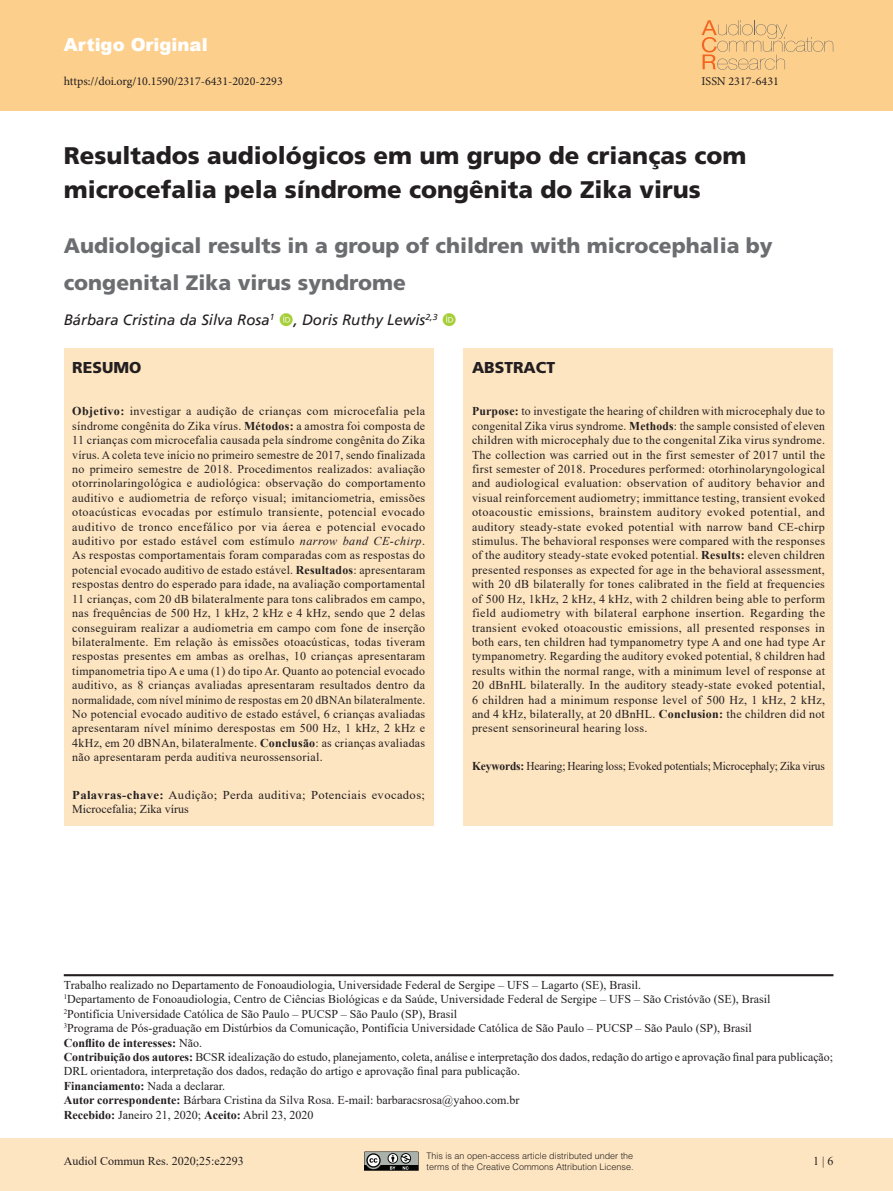
<style>
.page{position:relative;width:893px;height:1191px;background:#fff}
.page>*{position:absolute;margin:0;border:0;box-sizing:border-box;transform-origin:0 0}
.ArticleTitle{font:900 24px/34.5px "Frutiger LT Std";color:#231f20}
.ArticleTitle-Trans1{font:900 21px/37.5px "Frutiger LT Std";color:#6c6d70}
.t1{font:900 18px "Arial";color:#fff}
.AbstractTitle-Trans1{font:900 15.75px "Frutiger LT Std";color:#231f20}
.AbstractTitle{font:900 15.75px "Frutiger LT Std";color:#231f20}
.Authors{font:italic 15px "Frutiger LT";color:#231f20}
.Abstract{font:12px/14.4px "Times New Roman";letter-spacing:.025em;color:#231f20;text-align:justify}
.Abstract-Trans1{font:12px/14.4px "Times New Roman";letter-spacing:.025em;color:#231f20;text-align:justify}
.Affiliations{font:12px "Times New Roman";color:#231f20}
.fnAuthor-notesContri{font:12px/14.4px "Times New Roman";color:#231f20}
.fnArticleOther{font:12px "Times New Roman";color:#231f20}
.Correspondence{font:12px "Times New Roman";color:#231f20}
.Keywords{font:12px/14.4px "Times New Roman";letter-spacing:.03em;color:#231f20;scale:1.05 1}
.Keywords-Trans1{font:12px "Times New Roman";letter-spacing:-.005em;color:#231f20;scale:.95 1}
.t2{font:12px "Minion Pro";color:#231f20}
.History{font:12px "Times New Roman";color:#231f20}
.Abstract-2{font:12px "Times New Roman";color:#231f20}
.fnSupported-by{font:700 12px "Times New Roman";color:#231f20}
.fnConflict{font:700 12px "Times New Roman";color:#231f20}
.t3{font:300 9px/10.8px "Helvetica LT Std";color:#231f20}
.s1{font-weight:700}
.s2{font-style:italic}
.s3{font-weight:400}
</style>
<div class="page">
<div style="left:0;top:0;width:893px;height:111px;background:#fdcf8c"></div>
<svg style="left:702px;top:20px;width:131px;height:50px"></svg>
<div style="left:0;top:1138px;width:893px;height:53px;background:#fee5c1"></div>
<svg style="left:364px;top:1151px;width:55px;height:20px"></svg>
<div style="left:64px;top:349px;width:370px;height:477px;background:#fee5c1"></div>
<div style="left:463px;top:349px;width:370px;height:477px;background:#fee5c1"></div>
<hr style="left:64px;top:974px;width:769px;height:2px;background:#231f20">
<h3 class="t1" style="left:64px;top:32px;width:145px">Artigo Original</h3>
<p class="t2" style="left:64px;top:74px;width:220px">https://doi.org/10.1590/2317-6431-2020-2293</p>
<p class="t2" style="left:701px;top:73px;width:79px">ISSN 2317-6431</p>
<p class="ArticleTitle" style="left:64px;top:138px;width:684px">Resultados audiológicos em um grupo de crianças com microcefalia pela síndrome congênita do Zika virus</p>
<p class="ArticleTitle-Trans1" style="left:64px;top:226px;width:710px">Audiological results in a group of children with microcephalia by congenital Zika virus syndrome</p>
<p class="Authors" style="left:64px;top:311px;width:212px">Bárbara Cristina da Silva Rosa<sup>1</sup></p>
<p class="Authors" style="left:294px;top:311px;width:145px">, Doris Ruthy Lewis<sup>2,3</sup></p>
<p class="AbstractTitle" style="left:72px;top:358px;width:71px">RESUMO</p>
<p class="Abstract" style="left:72px;top:404px;width:355px"><span class="s1">Objetivo:</span> investigar a audição de crianças com microcefalia pela síndrome congênita do Zika vírus. <span class="s1">Métodos:</span> a amostra foi composta de 11 crianças com microcefalia causada pela síndrome congênita do Zika vírus. A coleta teve início no primeiro semestre de 2017, sendo finalizada no primeiro semestre de 2018. Procedimentos realizados: avaliação otorrinolaringológica e audiológica: observação do comportamento auditivo e audiometria de reforço visual; imitanciometria, emissões otoacústicas evocadas por estímulo transiente, potencial evocado auditivo de tronco encefálico por via áerea e potencial evocado auditivo por estado estável com estímulo <span class="s2">narrow band CE-chirp</span>.<br>As respostas comportamentais foram comparadas com as respostas do potencial evocado auditivo de estado estável. <span class="s1">Resultados</span>: apresentaram respostas dentro do esperado para idade, na avaliação comportamental 11 crianças, com 20 dB bilateralmente para tons calibrados em campo, nas frequências de 500 Hz, 1 kHz, 2 kHz e 4 kHz, sendo que 2 delas conseguiram realizar a audiometria em campo com fone de inserção bilateralmente. Em relação às emissões otoacústicas, todas tiveram respostas presentes em ambas as orelhas, 10 crianças apresentaram timpanometria tipo A e uma (1) do tipo Ar. Quanto ao potencial evocado auditivo, as 8 crianças avaliadas apresentaram resultados dentro da normalidade, com nível mínimo de respostas em 20 dBNAn bilateralmente.<br>No potencial evocado auditivo de estado estável, 6 crianças avaliadas apresentaram nível mínimo derespostas em 500 Hz, 1 kHz, 2 kHz e 4kHz, em 20 dBNAn, bilateralmente. <span class="s1">Conclusão</span>: as crianças avaliadas não apresentaram perda auditiva neurossensorial.</p>
<p class="Keywords" style="left:72px;top:787px;width:338px"><span class="s1">Palavras-chave:</span> Audição; Perda auditiva; Potenciais evocados;<br>Microcefalia; Zika vírus</p>
<p class="AbstractTitle-Trans1" style="left:472px;top:358px;width:85px">ABSTRACT</p>
<p class="Abstract-Trans1" style="left:472px;top:404px;width:355px"><span class="s1">Purpose:</span> to investigate the hearing of children with microcephaly due to congenital Zika virus syndrome. <span class="s1">Methods</span>: the sample consisted of eleven children with microcephaly due to the congenital Zika virus syndrome.<br>The collection was carried out in the first semester of 2017 until the first semester of 2018. Procedures performed: otorhinolaryngological and audiological evaluation: observation of auditory behavior and visual reinforcement audiometry; immittance testing, transient evoked otoacoustic emissions, brainstem auditory evoked potential, and auditory steady-state evoked potential with narrow band CE-chirp stimulus. The behavioral responses were compared with the responses of the auditory steady-state evoked potential. <span class="s1">Results:</span> eleven children presented responses as expected for age in the behavioral assessment, with 20 dB bilaterally for tones calibrated in the field at frequencies of 500 Hz, 1kHz, 2 kHz, 4 kHz, with 2 children being able to perform field audiometry with bilateral earphone insertion. Regarding the transient evoked otoacoustic emissions, all presented responses in both ears, ten children had tympanometry type A and one had type Ar tympanometry. Regarding the auditory evoked potential, 8 children had results within the normal range, with a minimum level of response at 20 dBnHL bilaterally. In the auditory steady-state evoked potential, 6 children had a minimum response level of 500 Hz, 1 kHz, 2 kHz, and 4 kHz, bilaterally, at 20 dBnHL. <span class="s1">Conclusion:</span> the children did not present sensorineural hearing loss.</p>
<p class="Keywords-Trans1" style="left:472px;top:757px;width:373px"><span class="s1">Keywords:</span> Hearing; Hearing loss; Evoked potentials; Microcephaly; Zika virus</p>
<p class="fnArticleOther" style="left:64px;top:976px;width:579px">Trabalho realizado no Departamento de Fonoaudiologia, Universidade Federal de Sergipe – UFS – Lagarto (SE), Brasil.</p>
<p class="Affiliations" style="left:64px;top:991px;width:708px"><sup>1</sup>Departamento de Fonoaudiologia, Centro de Ciências Biológicas e da Saúde, Universidade Federal de Sergipe – UFS – São Cristóvão (SE), Brasil</p>
<p class="Affiliations" style="left:64px;top:1005px;width:395px"><sup>2</sup>Pontifícia Universidade Católica de São Paulo – PUCSP – São Paulo (SP), Brasil</p>
<p class="Affiliations" style="left:64px;top:1019px;width:689px"><sup>3</sup>Programa de Pós-graduação em Distúrbios da Comunicação, Pontifícia Universidade Católica de São Paulo – PUCSP – São Paulo (SP), Brasil</p>
<p class="fnConflict" style="left:64px;top:1034px;width:140px">Conflito de interesses: <span class="s3">Não.</span></p>
<p class="fnAuthor-notesContri" style="left:64px;top:1049px;width:771px"><span class="s1">Contribuição dos autores:</span> BCSR idealização do estudo, planejamento, coleta, análise e interpretação dos dados, redação do artigo e aprovação final para publicação;<br>DRL orientadora, interpretação dos dados, redação do artigo e aprovação final para publicação.</p>
<p class="fnSupported-by" style="left:64px;top:1077px;width:163px">Financiamento: <span class="s3">Nada a declarar.</span></p>
<p class="Correspondence" style="left:64px;top:1091px;width:457px"><span class="s1">Autor correspondente:</span> Bárbara Cristina da Silva Rosa. E-mail: barbaracsrosa@yahoo.com.br</p>
<p class="History" style="left:64px;top:1106px;width:251px"><span class="s1">Recebido:</span> Janeiro 21, 2020; <span class="s1">Aceito:</span> Abril 23, 2020</p>
<p class="t3" style="left:426px;top:1150px;width:209px">This is an open-access article distributed under the terms of the Creative Commons Attribution License.</p>
<p class="Abstract-2" style="left:64px;top:1152px;width:182px">Audiol Commun Res. 2020;25:e2293</p>
<p class="Abstract" style="left:813px;top:1153px;width:22px">1 | 6</p>
</div>
